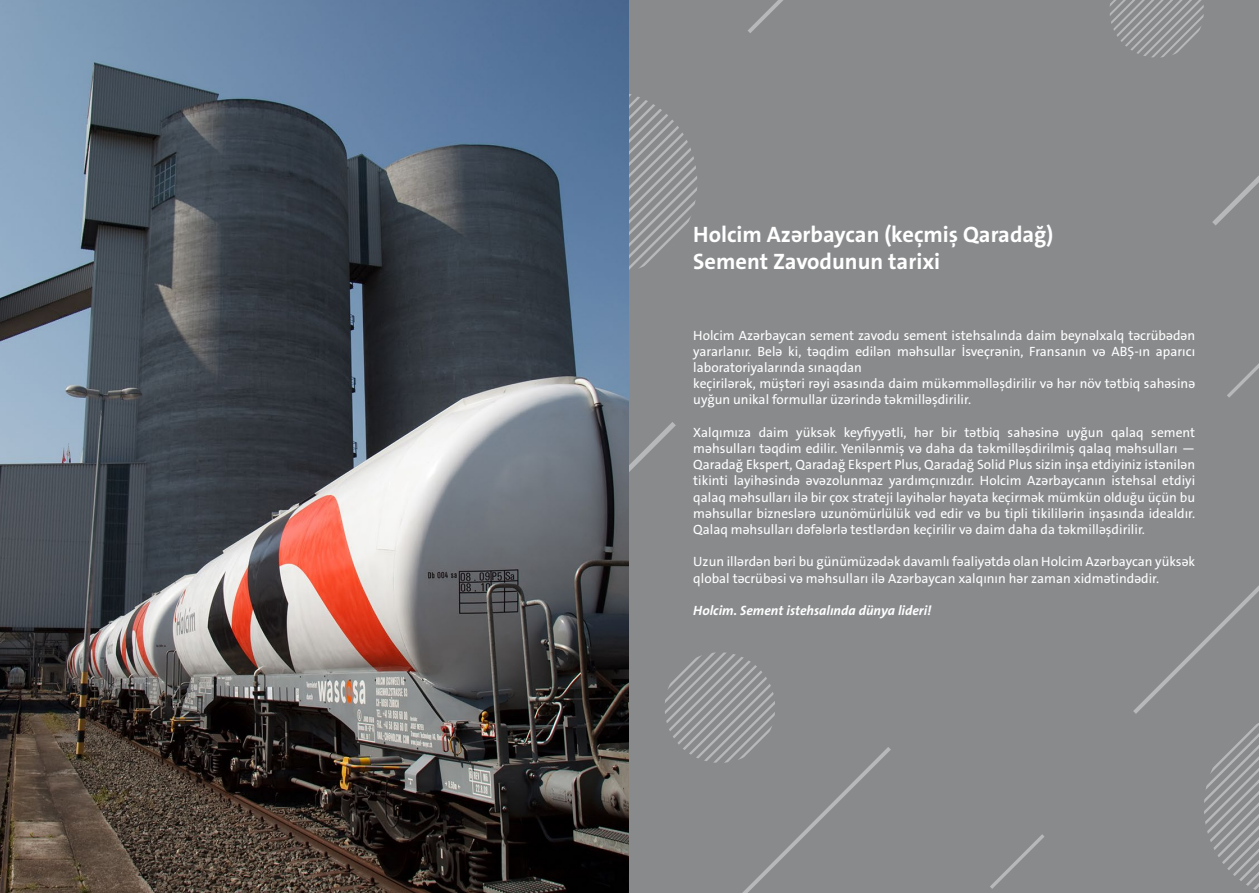
<style>
.page{position:relative;width:1259px;height:893px;background:#fff}
.page>*{position:absolute;margin:0;border:0;box-sizing:border-box;transform-origin:0 0}
.t1{font:700 22.35px/26.8px "The Sans B Plus W7";color:#fff}
.t2{font:13.5px/16.2px "The Sans B Plus W5 Plain";color:#fff}
.t3{font:italic 700 13.5px "The Sans B Plus W7";color:#fff}
</style>
<div class="page">
<img style="left:0;top:0;width:629px;height:893px">
<div style="left:629px;top:0;width:630px;height:893px;background:#888a8c"></div>
<svg style="left:629px;top:422px;width:47px;height:50px"></svg>
<svg style="left:1212px;top:175px;width:47px;height:50px"></svg>
<svg style="left:990px;top:834px;width:54px;height:55px"></svg>
<svg style="left:1227px;top:363px;width:32px;height:35px"></svg>
<svg style="left:748px;top:0;width:35px;height:33px"></svg>
<svg style="left:629px;top:94px;width:68px;height:176px"></svg>
<svg style="left:1133px;top:585px;width:126px;height:305px"></svg>
<svg style="left:1109px;top:0;width:95px;height:58px"></svg>
<svg style="left:665px;top:652px;width:226px;height:241px"></svg>
<h1 class="t1" style="left:693px;top:221px;width:361px">Holcim Azərbaycan (keçmiş Qaradağ)<br>Sement Zavodunun tarixi</h1>
<p class="t2" style="left:693px;top:327px;width:503px">Holcim Azərbaycan sement zavodu sement istehsalında daim beynəlxalq təcrübədən yararlanır. Belə ki, təqdim edilən məhsullar İsveçrənin, Fransanın və ABŞ-ın aparıcı laboratoriyalarında sınaqdan<br>keçirilərək, müştəri rəyi əsasında daim mükəmməlləşdirilir və hər növ tətbiq sahəsinə uyğun unikal formullar üzərində təkmilləşdirilir.</p>
<p class="t2" style="left:693px;top:424px;width:503px;text-align:justify">Xalqımıza daim yüksək keyfiyyətli, hər bir tətbiq sahəsinə uyğun qalaq sement məhsulları təqdim edilir. Yenilənmiş və daha da təkmilləşdirilmiş qalaq məhsulları — Qaradağ Ekspert, Qaradağ Ekspert Plus, Qaradağ Solid Plus sizin inşa etdiyiniz istənilən tikinti layihəsində əvəzolunmaz yardımçınızdır. Holcim Azərbaycanın istehsal etdiyi qalaq məhsulları ilə bir çox strateji layihələr həyata keçirmək mümkün olduğu üçün bu məhsullar bizneslərə uzunömürlülük vəd edir və bu tipli tikililərin inşasında idealdır.<br>Qalaq məhsulları dəfələrlə testlərdən keçirilir və daim daha da təkmilləşdirilir.</p>
<p class="t2" style="left:693px;top:554px;width:503px">Uzun illərdən bəri bu günümüzədək davamlı fəaliyətdə olan Holcim Azərbaycan yüksək qlobal təcrübəsi və məhsulları ilə Azərbaycan xalqının hər zaman xidmətindədir.</p>
<p class="t3" style="left:693px;top:602px;width:240px">Holcim. Sement istehsalında dünya lideri!</p>
</div>
